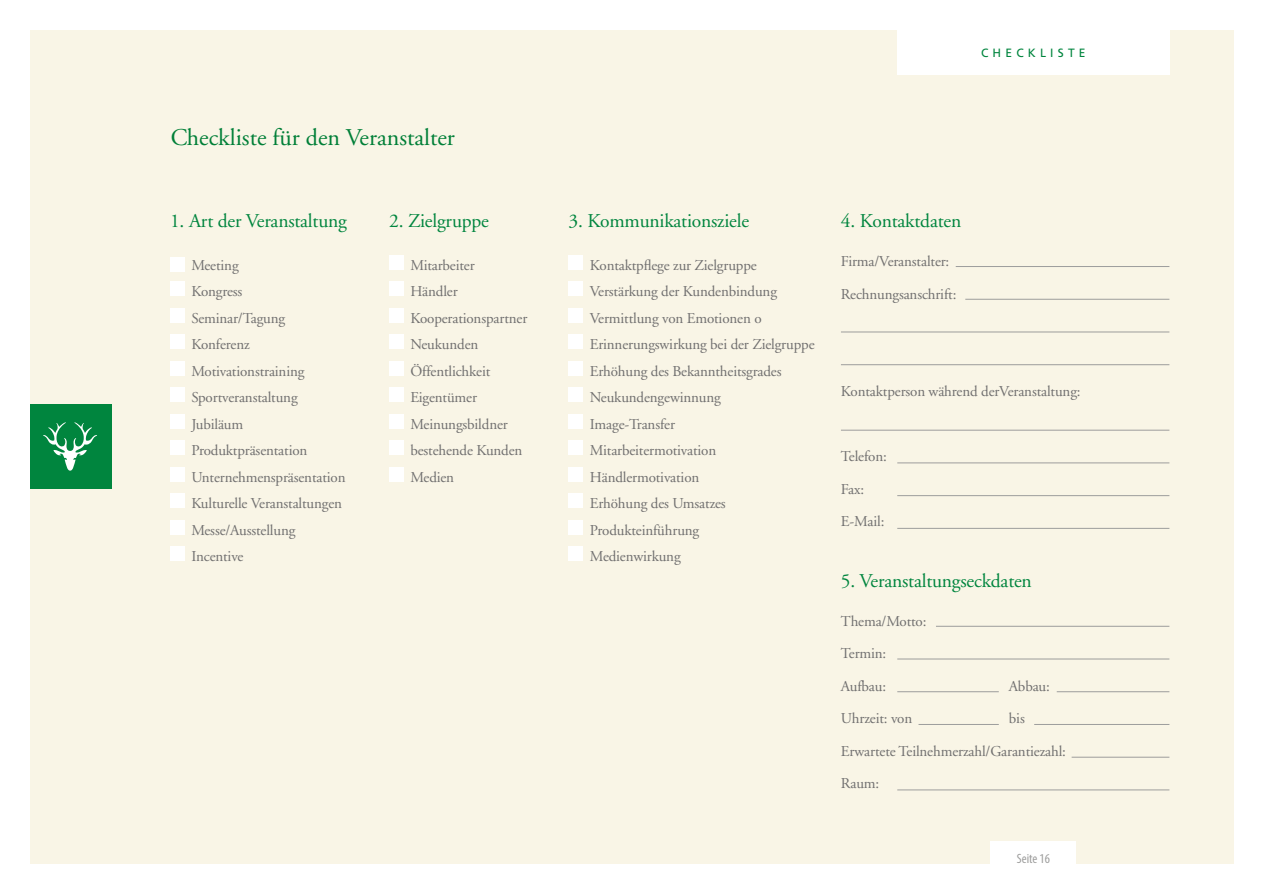
<style>
.page{position:relative;width:1263px;height:893px;background:#fff}
.page>*{position:absolute;margin:0;border:0;box-sizing:border-box;transform-origin:0 0}
.t1{font:24px "Adobe Garamond";color:#00853e}
.t2{font:19.5px "Adobe Garamond";letter-spacing:-.01em;color:#00853e}
.t3{font:15px/26.5px "Adobe Garamond";letter-spacing:-.01em;color:#706f6f}
.t4{font:condensed 13.5px "Myriad Pro";color:#9d9d9c}
.t5{font:12px "Frutiger";letter-spacing:.35em;color:#00853e}
</style>
<div class="page">
<div style="left:30px;top:30px;width:1203px;height:833px;background:#f9f5e6"></div>
<div style="left:897px;top:0;width:272px;height:74px;background:#fff"></div>
<div style="left:991px;top:842px;width:85px;height:51px;background:#fff"></div>
<div style="left:170px;top:257px;width:15px;height:15px;background:#fff"></div>
<div style="left:170px;top:282px;width:15px;height:14px;background:#fff"></div>
<div style="left:170px;top:308px;width:15px;height:15px;background:#fff"></div>
<div style="left:170px;top:335px;width:15px;height:14px;background:#fff"></div>
<div style="left:170px;top:361px;width:15px;height:15px;background:#fff"></div>
<div style="left:170px;top:388px;width:15px;height:14px;background:#fff"></div>
<div style="left:170px;top:414px;width:15px;height:15px;background:#fff"></div>
<div style="left:170px;top:441px;width:15px;height:14px;background:#fff"></div>
<div style="left:170px;top:467px;width:15px;height:15px;background:#fff"></div>
<div style="left:170px;top:494px;width:15px;height:14px;background:#fff"></div>
<div style="left:170px;top:520px;width:15px;height:15px;background:#fff"></div>
<div style="left:170px;top:547px;width:15px;height:14px;background:#fff"></div>
<div style="left:389px;top:255px;width:15px;height:15px;background:#fff"></div>
<div style="left:389px;top:282px;width:15px;height:14px;background:#fff"></div>
<div style="left:389px;top:308px;width:15px;height:15px;background:#fff"></div>
<div style="left:389px;top:335px;width:15px;height:14px;background:#fff"></div>
<div style="left:389px;top:361px;width:15px;height:15px;background:#fff"></div>
<div style="left:389px;top:388px;width:15px;height:14px;background:#fff"></div>
<div style="left:389px;top:414px;width:15px;height:15px;background:#fff"></div>
<div style="left:389px;top:441px;width:15px;height:14px;background:#fff"></div>
<div style="left:389px;top:467px;width:15px;height:15px;background:#fff"></div>
<div style="left:568px;top:255px;width:15px;height:15px;background:#fff"></div>
<div style="left:568px;top:282px;width:15px;height:14px;background:#fff"></div>
<div style="left:568px;top:308px;width:15px;height:15px;background:#fff"></div>
<div style="left:568px;top:335px;width:15px;height:14px;background:#fff"></div>
<div style="left:568px;top:361px;width:15px;height:15px;background:#fff"></div>
<div style="left:568px;top:388px;width:15px;height:14px;background:#fff"></div>
<div style="left:568px;top:414px;width:15px;height:15px;background:#fff"></div>
<div style="left:568px;top:441px;width:15px;height:14px;background:#fff"></div>
<div style="left:568px;top:467px;width:15px;height:15px;background:#fff"></div>
<div style="left:568px;top:494px;width:15px;height:14px;background:#fff"></div>
<div style="left:568px;top:520px;width:15px;height:15px;background:#fff"></div>
<div style="left:568px;top:547px;width:15px;height:14px;background:#fff"></div>
<hr style="left:956px;top:266px;width:213px;height:1px;background:#9d9d9c">
<hr style="left:936px;top:626px;width:233px;height:1px;background:#9d9d9c">
<hr style="left:965px;top:299px;width:204px;height:1px;background:#9d9d9c">
<hr style="left:897px;top:659px;width:272px;height:1px;background:#9d9d9c">
<hr style="left:841px;top:332px;width:328px;height:1px;background:#9d9d9c">
<hr style="left:1057px;top:691px;width:112px;height:1px;background:#9d9d9c">
<hr style="left:897px;top:691px;width:102px;height:1px;background:#9d9d9c">
<hr style="left:841px;top:364px;width:328px;height:1px;background:#9d9d9c">
<hr style="left:1034px;top:724px;width:135px;height:1px;background:#9d9d9c">
<hr style="left:1071px;top:757px;width:98px;height:1px;background:#9d9d9c">
<hr style="left:897px;top:790px;width:272px;height:1px;background:#9d9d9c">
<hr style="left:918px;top:724px;width:81px;height:1px;background:#9d9d9c">
<hr style="left:897px;top:463px;width:272px;height:1px;background:#9d9d9c">
<hr style="left:897px;top:495px;width:272px;height:1px;background:#9d9d9c">
<hr style="left:897px;top:528px;width:272px;height:1px;background:#9d9d9c">
<hr style="left:841px;top:430px;width:328px;height:1px;background:#9d9d9c">
<div style="left:30px;top:404px;width:81px;height:85px;background:#00853e"></div>
<svg style="left:43px;top:422px;width:54px;height:49px"></svg>
<p class="t5" style="left:981px;top:46px;width:106px">CHECK LI STE</p>
<h1 class="t1" style="left:170px;top:125px;width:286px">Checkliste für den Veranstalter</h1>
<h2 class="t2" style="left:170px;top:210px;width:178px">1. Art der Veranstaltung</h2>
<h2 class="t2" style="left:389px;top:210px;width:101px">2. Zielgruppe</h2>
<h2 class="t2" style="left:569px;top:210px;width:182px">3. Kommunikationsziele</h2>
<h2 class="t2" style="left:841px;top:210px;width:122px">4. Kontaktdaten</h2>
<p class="t3" style="left:191px;top:252px;width:156px">Meeting<br>Kongress<br>Seminar/Tagung<br>Konferenz<br>Motivationstraining<br>Sportveranstaltung<br>Jubiläum<br>Produktpräsentation<br>Unternehmenspräsentation<br>Kulturelle Veranstaltungen<br>Messe/Ausstellung<br>Incentive</p>
<p class="t3" style="left:410px;top:252px;width:118px">Mitarbeiter<br>Händler<br>Kooperationspartner<br>Neukunden<br>Öffentlichkeit<br>Eigentümer<br>Meinungsbildner bestehende Kunden<br>Medien</p>
<p class="t3" style="left:841px;top:245px;width:117px;line-height:32.5px">Firma/Veranstalter:<br>Rechnungsanschrift:</p>
<p class="t3" style="left:590px;top:252px;width:226px">Kontaktpflege zur Zielgruppe<br>Verstärkung der Kundenbindung<br>Vermittlung von Emotionen o<br>Erinnerungswirkung bei der Zielgruppe<br>Erhöhung des Bekanntheitsgrades<br>Neukundengewinnung<br>Image-Transfer<br>Mitarbeitermotivation<br>Händlermotivation<br>Erhöhung des Umsatzes<br>Produkteinführung<br>Medienwirkung</p>
<p class="t3" style="left:841px;top:378px;width:241px">Kontaktperson während derVeranstaltung:</p>
<p class="t3" style="left:841px;top:440px;width:47px;line-height:32.5px">Telefon:<br>Fax:<br>E-Mail:</p>
<h2 class="t2" style="left:841px;top:570px;width:192px">5. Veranstaltungseckdaten</h2>
<p class="t3" style="left:841px;top:605px;width:87px;line-height:32.5px">Thema/Motto:<br>Termin:<br>Aufbau:</p>
<p class="t3" style="left:1009px;top:673px;width:42px">Abbau:</p>
<p class="t3" style="left:841px;top:703px;width:227px;line-height:32.5px;text-indent:168px">bis<br>Erwartete Teilnehmerzahl/Garantiezahl:<br>Raum:</p>
<p class="t3" style="left:841px;top:706px;width:73px">Uhrzeit: von</p>
<p class="t4" style="left:1017px;top:851px;width:35px">Seite 16</p>
</div>
